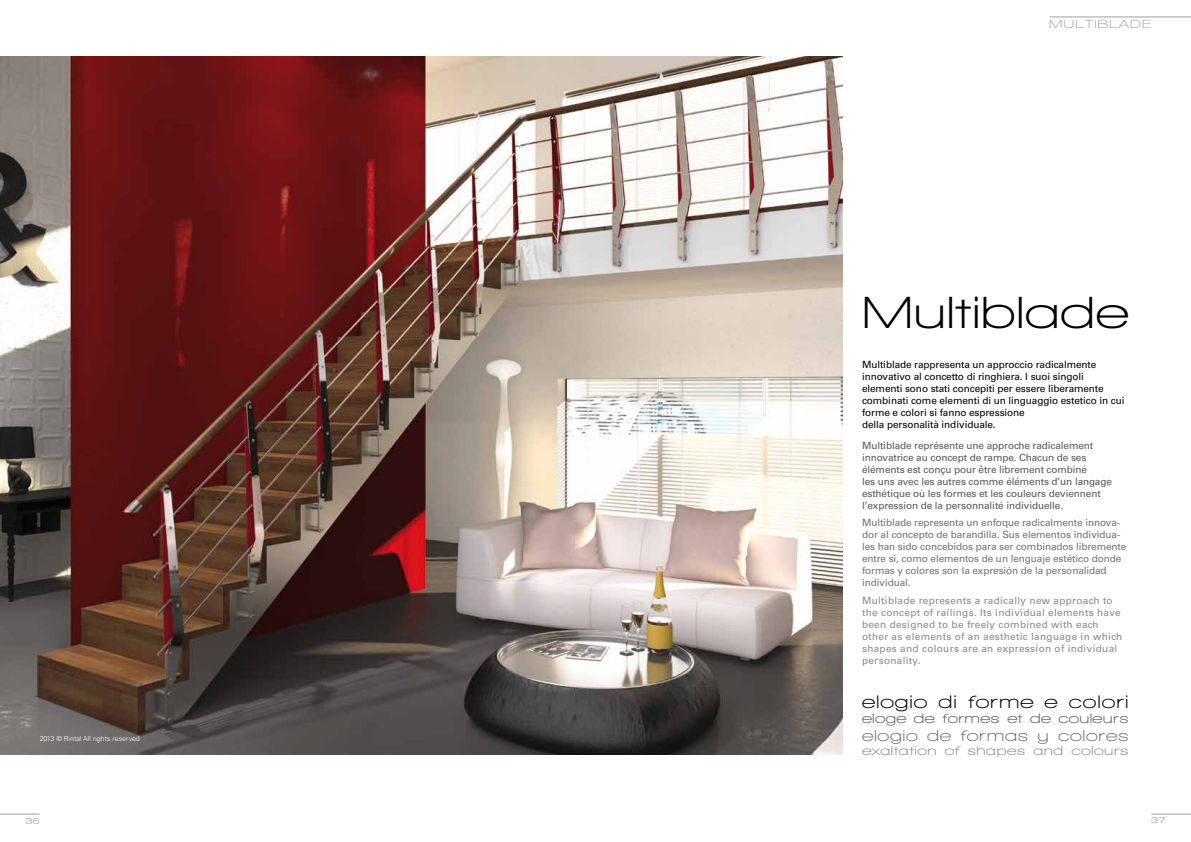
<style>
.page{position:relative;width:1191px;height:842px;background:#fff}
.page>*{position:absolute;margin:0;border:0;box-sizing:border-box;transform-origin:0 0}
.t1{font:700 46px "Walkway Expand";letter-spacing:.01em;color:#000}
.t2{font:700 18.5px "Walkway Expand";letter-spacing:.05em;color:#000}
.t3{font:700 16px "Walkway Expand";letter-spacing:.04em;color:#707172}
.t4{font:700 14px "Walkway Expand";letter-spacing:.02em;color:#58585a}
.t5{font:700 13px "Walkway Expand";letter-spacing:.04em;color:#87888a}
.t6{font:700 12px "Walkway Expand";letter-spacing:.09em;color:#9c9e9f}
.t7{font:500 10px/12px "Univers CE";letter-spacing:-.01em;color:#58585a}
.t8{font:500 10px/12px "Univers CE";letter-spacing:-.01em;color:#707172}
.t9{font:500 10px/12px "Univers CE";letter-spacing:-.01em;color:#000}
.t10{font:500 10px/12px "Univers CE";letter-spacing:.03em;color:#87888a}
.t11{font:800 9px "Walkway Expand";color:#9c9e9f}
.t12{font:300 7px "Univers CE";color:#fff}
</style>
<div class="page">
<hr style="left:0;top:814px;width:40px;height:1px;background:#9c9e9f">
<hr style="left:1151px;top:814px;width:40px;height:1px;background:#9c9e9f">
<hr style="left:1050px;top:17px;width:141px;height:1px;background:#9c9e9f">
<img style="left:0;top:56px;width:843px;height:699px">
<p class="t12" style="left:40px;top:734px;width:102px">2013 © Rintal All rights reserved</p>
<p class="t6" style="left:1049px;top:18px;width:103px">MULTIBLADe</p>
<h1 class="t1" style="left:862px;top:287px;width:268px">Multiblade</h1>
<p class="t9" style="left:862px;top:359px;width:264px">Multiblade rappresenta un approccio radicalmente innovativo al concetto di ringhiera. I suoi singoli elementi sono stati concepiti per essere liberamente combinati come elementi di un linguaggio estetico in cui forme e colori si fanno espressione<br>della personalità individuale.</p>
<p class="t7" style="left:862px;top:439px;width:251px">Multiblade représente une approche radicalement innovatrice au concept de rampe. Chacun de ses éléments est conçu pour être librement combiné<br>les uns avec les autres comme éléments d’un langage esthétique où les formes et les couleurs deviennent l’expression de la personnalité individuelle.</p>
<p class="t8" style="left:862px;top:517px;width:266px">Multiblade representa un enfoque radicalmente innova&shy;dor al concepto de barandilla. Sus elementos individua&shy;les han sido concebidos para ser combinados libremente entre si, como elementos de un lenguaje estético donde formas y colores son la expresión de la personalidad individual.</p>
<p class="t10" style="left:862px;top:595px;width:262px">Multiblade represents a radically new approach to the concept of railings. Its individual elements have been designed to be freely combined with each other as elements of an aesthetic language in which shapes and colours are an expression of individual personality.</p>
<h2 class="t2" style="left:862px;top:692px;width:268px">elogio di forme e colori</h2>
<h3 class="t4" style="left:862px;top:711px;width:268px">eloge de formes et de couleurs</h3>
<h3 class="t3" style="left:862px;top:727px;width:268px">elogio de formas y colores</h3>
<h3 class="t5" style="left:862px;top:744px;width:268px">exaltation of shapes and colours</h3>
<p class="t11" style="left:26px;top:816px;width:16px">36</p>
<p class="t11" style="left:1151px;top:816px;width:16px">37</p>
</div>
